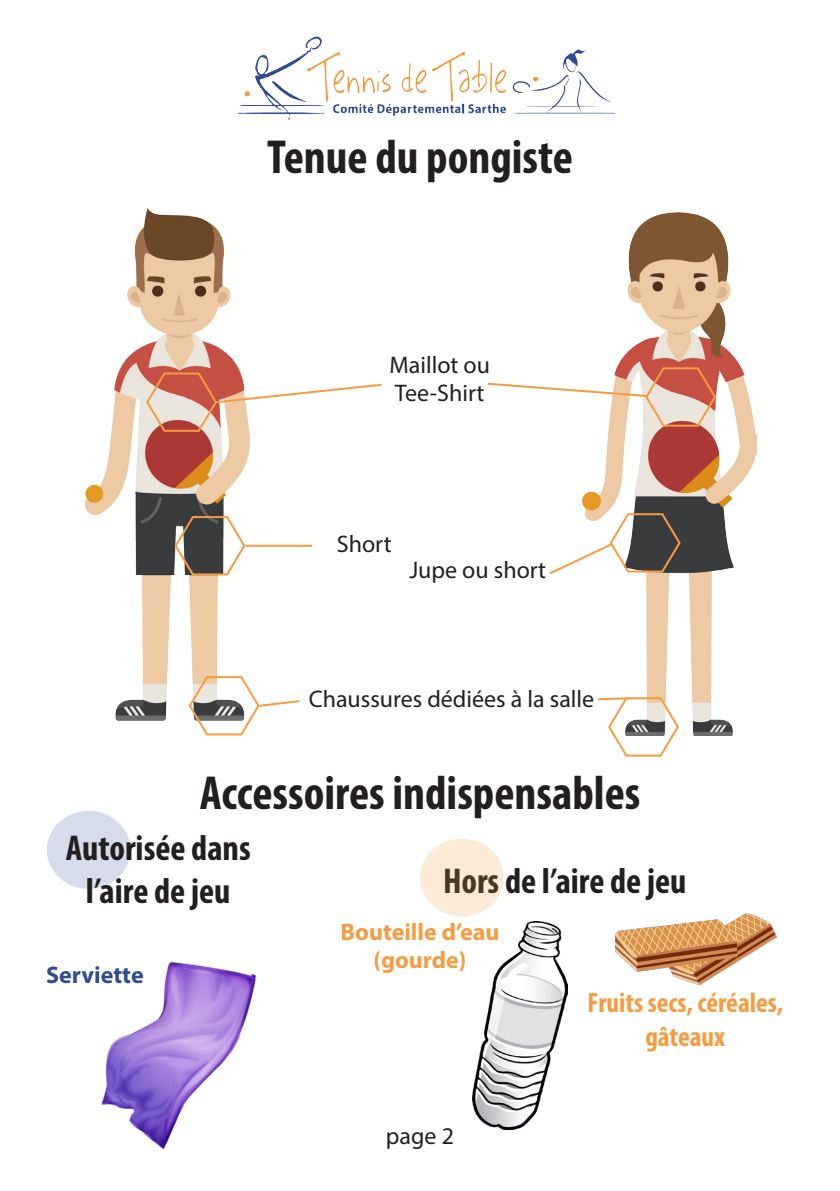
<style>
.page{position:relative;width:840px;height:1191px;background:#fff}
.page>*{position:absolute;margin:0;border:0;box-sizing:border-box;transform-origin:0 0}
.t1{font:700 condensed 48px "Myriad Pro";color:#231f20}
.t2{font:700 condensed 36px/43.2px "Myriad Pro";color:#231f20;text-align:center}
.t3{font:700 condensed 28px/33.6px "Myriad Pro";color:#f59c42;text-align:center}
.t4{font:24px/28.8px "Myriad Pro";color:#231f20}
.t5{font:700 24px/28.8px "Myriad Pro";color:#f59c42;text-align:center}
.t6{font:700 24px "Myriad Pro";color:#304d90}
</style>
<div class="page">
<img style="left:582px;top:213px;width:174px;height:522px">
<img style="left:85px;top:208px;width:228px;height:513px">
<svg style="left:173px;top:514px;width:73px;height:62px"></svg>
<svg style="left:145px;top:371px;width:237px;height:62px"></svg>
<svg style="left:487px;top:365px;width:230px;height:63px"></svg>
<hr style="left:245px;top:545px;width:67px;height:2px;background:#f59c42">
<svg style="left:549px;top:511px;width:132px;height:65px"></svg>
<svg style="left:187px;top:674px;width:114px;height:62px"></svg>
<svg style="left:596px;top:695px;width:83px;height:62px"></svg>
<img style="left:237px;top:36px;width:378px;height:83px">
<img style="left:472px;top:922px;width:95px;height:207px">
<img style="left:101px;top:961px;width:156px;height:188px">
<img style="left:615px;top:913px;width:161px;height:71px">
<div style="left:48px;top:812px;width:81px;height:76px;background:#d6dce9;border-radius:50%"></div>
<div style="left:47px;top:811px;width:83px;height:78px;border:2px solid #304d90;border-radius:50%"></div>
<div style="left:421px;top:839px;width:81px;height:76px;background:#fdebd9;border-radius:50%"></div>
<div style="left:420px;top:838px;width:83px;height:78px;border:2px solid #f59c42;border-radius:50%"></div>
<h1 class="t1" style="left:267px;top:127px;width:307px">Tenue du pongiste</h1>
<p class="t4" style="left:389px;top:350px;width:102px">Maillot ou<br>Tee-Shirt</p>
<p class="t4" style="left:337px;top:528px;width:56px">Short</p>
<p class="t4" style="left:409px;top:555px;width:138px">Jupe ou short</p>
<p class="t4" style="left:308px;top:684px;width:287px">Chaussures dédiées à la salle</p>
<h1 class="t1" style="left:199px;top:763px;width:442px">Accessoires indispensables</h1>
<h2 class="t2" style="left:66px;top:826px;width:186px">Autorisée dans l’aire de jeu</h2>
<p class="t6" style="left:46px;top:958px;width:99px">Serviette</p>
<h2 class="t2" style="left:443px;top:859px;width:245px">Hors de l’aire de jeu</h2>
<p class="t5" style="left:340px;top:916px;width:160px">Bouteille d’eau (gourde)</p>
<p class="t4" style="left:385px;top:1120px;width:70px">page 2</p>
<p class="t3" style="left:587px;top:985px;width:197px">Fruits secs, céréales, gâteaux</p>
</div>
